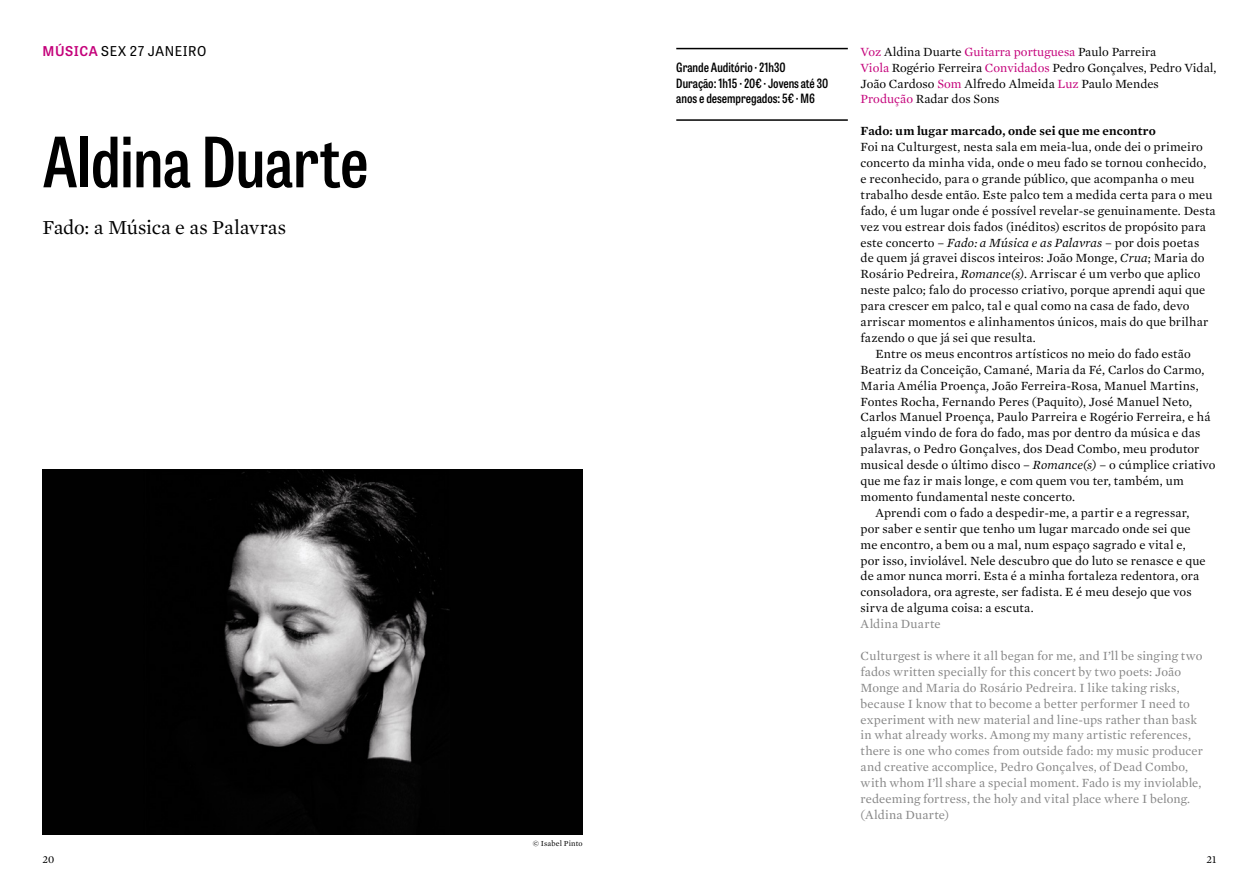
<style>
.page{position:relative;width:1259px;height:893px;background:#fff}
.page>*{position:absolute;margin:0;border:0;box-sizing:border-box;transform-origin:0 0}
.t1{font:600 69px "Tablet Gothic Condensed";letter-spacing:-.005em;color:#000}
.t2{font:20.25px "Mercury Text G1";letter-spacing:-.005em;color:#000}
.t3{font:13.5px "Tablet Gothic";letter-spacing:.045em;color:#000}
.t4{font:12.75px/15.9px "Mercury Text G1";letter-spacing:.005em;color:#000}
.t5{font:12.75px/15.9px "Mercury Text G1";letter-spacing:.01em;color:#868686}
.t6{font:600 12.75px/15.9px "Tablet Gothic Condensed";color:#000}
.t7{font:600 12.75px "Mercury Text G1";letter-spacing:.005em;color:#000}
.t8{font:10.8px "Mercury Text G1";color:#000}
.t9{font:7.8px "Mercury Text G1";letter-spacing:.025em;color:#000}
.s1{font-weight:600;color:#c4007a}
.s2{color:#c4007a}
.s3{font-style:italic}
</style>
<div class="page">
<img style="left:43px;top:469px;width:540px;height:366px">
<hr style="left:676px;top:48px;width:172px;height:1px;background:#000">
<hr style="left:676px;top:119px;width:172px;height:2px;background:#000">
<p class="t3" style="left:43px;top:41px;width:165px"><span class="s1">MÚSICA</span> SEX 27 JANEIRO</p>
<h1 class="t1" style="left:43px;top:115px;width:328px">Aldina Duarte</h1>
<h2 class="t2" style="left:43px;top:213px;width:245px">Fado: a Música e as Palavras</h2>
<p class="t9" style="left:533px;top:838px;width:51px">© Isabel Pinto</p>
<p class="t6" style="left:676px;top:59px;width:153px">Grande Auditório · 21h30<br>Duração: 1h15 · 20€ · Jovens até 30 anos e desempregados: 5€ · M6</p>
<p class="t4" style="left:860px;top:43px;width:357px"><span class="s2">Voz</span> Aldina Duarte <span class="s2">Guitarra portuguesa</span> Paulo Parreira<br><span class="s2">Viola</span> Rogério Ferreira <span class="s2">Convidados</span> Pedro Gonçalves, Pedro Vidal, João Cardoso <span class="s2">Som</span> Alfredo Almeida <span class="s2">Luz</span> Paulo Mendes<br><span class="s2">Produção</span> Radar dos Sons</p>
<p class="t7" style="left:860px;top:121px;width:297px">Fado: um lugar marcado, onde sei que me encontro</p>
<p class="t4" style="left:860px;top:138px;width:344px">Foi na Culturgest, nesta sala em meia-lua, onde dei o primeiro</p>
<p class="t4" style="left:860px;top:154px;width:347px">concerto da minha vida, onde o meu fado se tornou conhecido,</p>
<p class="t4" style="left:860px;top:170px;width:336px">e reconhecido, para o grande público, que acompanha o meu</p>
<p class="t4" style="left:860px;top:186px;width:353px">trabalho desde então. Este palco tem a medida certa para o meu</p>
<p class="t4" style="left:860px;top:202px;width:357px">fado, é um lugar onde é possível revelar-se genuinamente. Desta</p>
<p class="t4" style="left:860px;top:218px;width:347px">vez vou estrear dois fados (inéditos) escritos de propósito para</p>
<p class="t4" style="left:860px;top:234px;width:340px">este concerto – <span class="s3">Fado: a Música e as Palavras</span> – por dois poetas</p>
<p class="t4" style="left:860px;top:250px;width:345px">de quem já gravei discos inteiros: João Monge, <span class="s3">Crua</span>; Maria do</p>
<p class="t4" style="left:860px;top:265px;width:341px">Rosário Pedreira, <span class="s3">Romance(s)</span>. Arriscar é um verbo que aplico</p>
<p class="t4" style="left:860px;top:281px;width:346px">neste palco; falo do processo criativo, porque aprendi aqui que</p>
<p class="t4" style="left:860px;top:297px;width:330px">para crescer em palco, tal e qual como na casa de fado, devo</p>
<p class="t4" style="left:860px;top:313px;width:349px">arriscar momentos e alinhamentos únicos, mais do que brilhar</p>
<p class="t4" style="left:860px;top:329px;width:177px">fazendo o que já sei que resulta.</p>
<p class="t4" style="left:875px;top:345px;width:317px">Entre os meus encontros artísticos no meio do fado estão</p>
<p class="t4" style="left:860px;top:361px;width:345px">Beatriz da Conceição, Camané, Maria da Fé, Carlos do Carmo,</p>
<p class="t4" style="left:860px;top:377px;width:339px">Maria Amélia Proença, João Ferreira-Rosa, Manuel Martins,</p>
<p class="t4" style="left:860px;top:393px;width:333px">Fontes Rocha, Fernando Peres (Paquito), José Manuel Neto,</p>
<p class="t4" style="left:860px;top:409px;width:351px">Carlos Manuel Proença, Paulo Parreira e Rogério Ferreira, e há</p>
<p class="t4" style="left:860px;top:424px;width:341px">alguém vindo de fora do fado, mas por dentro da música e das</p>
<p class="t4" style="left:860px;top:440px;width:340px">palavras, o Pedro Gonçalves, dos Dead Combo, meu produtor</p>
<p class="t4" style="left:860px;top:456px;width:356px">musical desde o último disco – <span class="s3">Romance(s)</span> – o cúmplice criativo</p>
<p class="t4" style="left:860px;top:472px;width:325px">que me faz ir mais longe, e com quem vou ter, também, um</p>
<p class="t4" style="left:860px;top:488px;width:216px">momento fundamental neste concerto.</p>
<p class="t4" style="left:875px;top:504px;width:315px">Aprendi com o fado a despedir-me, a partir e a regressar,</p>
<p class="t4" style="left:860px;top:520px;width:331px">por saber e sentir que tenho um lugar marcado onde sei que</p>
<p class="t4" style="left:860px;top:536px;width:327px">me encontro, a bem ou a mal, num espaço sagrado e vital e,</p>
<p class="t4" style="left:860px;top:552px;width:347px">por isso, inviolável. Nele descubro que do luto se renasce e que</p>
<p class="t4" style="left:860px;top:568px;width:340px">de amor nunca morri. Esta é a minha fortaleza redentora, ora</p>
<p class="t4" style="left:860px;top:583px;width:332px">consoladora, ora agreste, ser fadista. E é meu desejo que vos</p>
<p class="t4" style="left:860px;top:599px;width:174px">sirva de alguma coisa: a escuta.</p>
<p class="t5" style="left:860px;top:615px;width:82px">Aldina Duarte</p>
<p class="t5" style="left:860px;top:647px;width:344px">Culturgest is where it all began for me, and I’ll be singing two fados written specially for this concert by two poets: João Monge and Maria do Rosário Pedreira. I like taking risks, because I know that to become a better performer I need to experiment with new material and line-ups rather than bask in what already works. Among my many artistic references, there is one who comes from outside fado: my music producer and creative accomplice, Pedro Gonçalves, of Dead Combo, with whom I’ll share a special moment. Fado is my inviolable, redeeming fortress, the holy and vital place where I belong. (Aldina Duarte)</p>
<p class="t8" style="left:43px;top:852px;width:13px">20</p>
<p class="t8" style="left:1206px;top:852px;width:11px">21</p>
</div>
